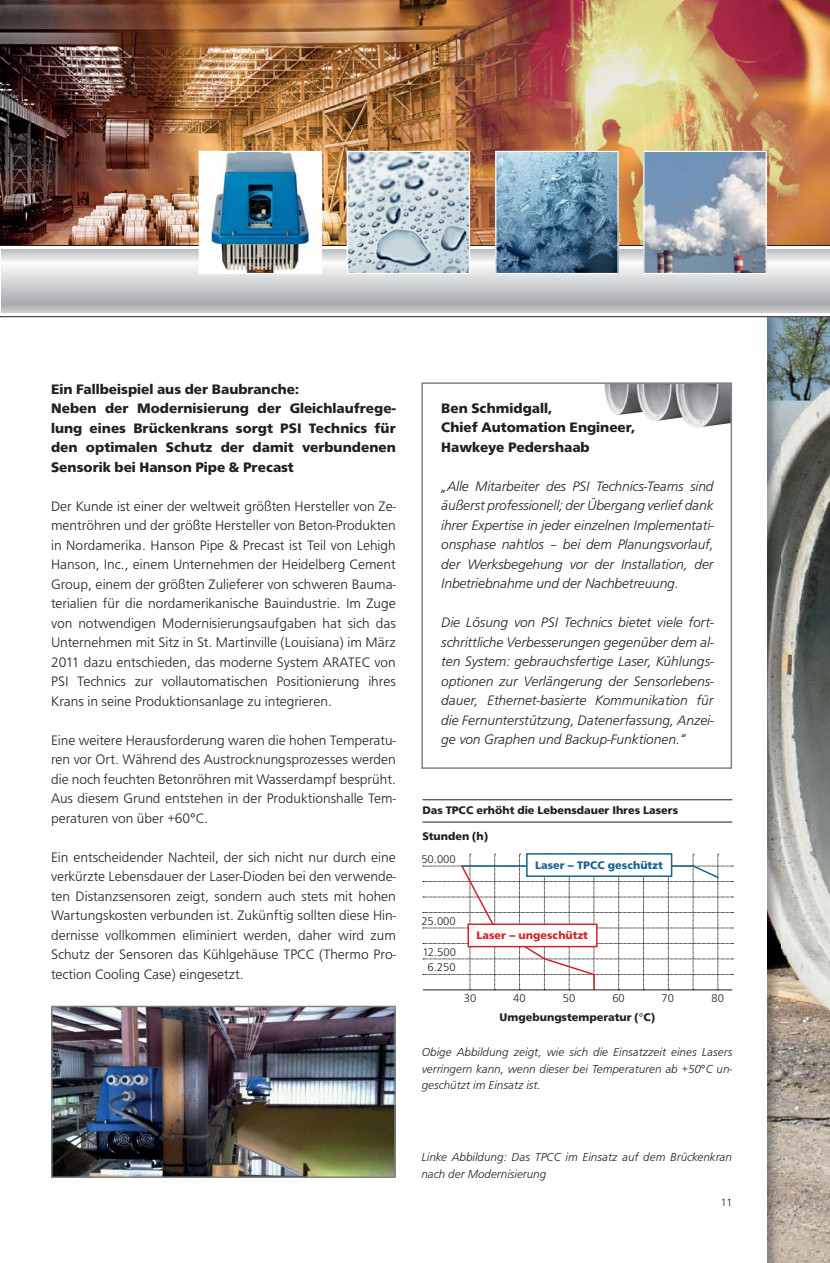
<style>
.page{position:relative;width:830px;height:1263px;background:#fff}
.page>*{position:absolute;margin:0;border:0;box-sizing:border-box;transform-origin:0 0}
.t1{font:300 14.25px/19.5px "Frutus T";color:#231f20;text-align:justify}
.t2{font:italic 300 14.25px/19.5px "Frutus T";letter-spacing:-.01em;color:#231f20;text-align:justify}
.t3{font:700 14.25px/19.5px "Frutus T";color:#231f20}
.t4{font:italic 300 12px/16.5px "Frutus T";color:#231f20}
.t5{font:300 11.7px "Frutus T";color:#231f20}
.t6{font:700 11.4px "Frutus T";color:#231f20}
.t7{font:700 11.4px "Frutus T";color:#16648b}
.t8{font:700 11.4px "Frutus T";color:#d2232a}
.t9{font:300 10.5px "Frutiger LT Pro";color:#231f20}
</style>
<div class="page">
<img style="left:767px;top:317px;width:62px;height:946px">
<img style="left:765px;top:317px;width:15px;height:1px">
<img style="left:0;top:0;width:829px;height:245px">
<svg style="left:1px;top:249px;width:828px;height:64px;background:#cacccd"></svg>
<hr style="left:0;top:245px;width:829px;height:1px;background:#231f20">
<hr style="left:0;top:316px;width:829px;height:1px;background:#231f20">
<img style="left:201px;top:153px;width:119px;height:119px">
<img style="left:497px;top:153px;width:119px;height:119px">
<div style="left:495px;top:151px;width:123px;height:123px;border:1px solid #fff"></div>
<img style="left:348px;top:153px;width:120px;height:119px">
<div style="left:346px;top:151px;width:124px;height:123px;border:1px solid #fff"></div>
<img style="left:645px;top:153px;width:119px;height:119px">
<div style="left:643px;top:151px;width:123px;height:123px;border:1px solid #fff"></div>
<img style="left:604px;top:385px;width:124px;height:37px">
<div style="left:421px;top:382px;width:310px;height:387px;border:2px solid #808285"></div>
<img style="left:54px;top:1009px;width:338px;height:166px">
<div style="left:51px;top:1006px;width:344px;height:172px;border:2px solid #808285"></div>
<svg style="left:422px;top:854px;width:311px;height:137px"></svg>
<div style="left:526px;top:854px;width:145px;height:22px;background:#fff"></div>
<div style="left:526px;top:853px;width:146px;height:24px;border:2px solid #16648b"></div>
<div style="left:468px;top:924px;width:128px;height:22px;background:#fff"></div>
<div style="left:467px;top:923px;width:130px;height:24px;border:2px solid #d2232a"></div>
<hr style="left:422px;top:822px;width:310px;height:1px;background:#231f20">
<hr style="left:422px;top:799px;width:310px;height:1px;background:#231f20">
<p class="t3" style="left:51px;top:380px;width:346px">Ein Fallbeispiel aus der Baubranche:<br>Neben der Modernisierung der Gleichlaufrege&shy;lung eines Brückenkrans sorgt PSI Technics für den optimalen Schutz der damit verbundenen Sensorik bei Hanson Pipe &amp; Precast</p>
<p class="t1" style="left:51px;top:497px;width:346px">Der Kunde ist einer der weltweit größten Hersteller von Ze&shy;mentröhren und der größte Hersteller von Beton-Produkten in Nordamerika. Hanson Pipe &amp; Precast ist Teil von Lehigh Hanson, Inc., einem Unternehmen der Heidelberg Cement Group, einem der größten Zulieferer von schweren Bauma&shy;terialien für die nordamerikanische Bauindustrie. Im Zuge von notwendigen Modernisierungsaufgaben hat sich das Unternehmen mit Sitz in St. Martinville (Louisiana) im März 2011 dazu entschieden, das moderne System ARATEC von PSI Technics zur vollautomatischen Positionierung ihres Krans in seine Produktionsanlage zu integrieren.</p>
<p class="t1" style="left:51px;top:731px;width:346px">Eine weitere Herausforderung waren die hohen Temperatu&shy;ren vor Ort. Während des Austrocknungsprozesses werden die noch feuchten Betonröhren mit Wasserdampf besprüht.<br>Aus diesem Grund entstehen in der Produktionshalle Tem&shy;peraturen von über +60°C.</p>
<p class="t1" style="left:51px;top:848px;width:346px">Ein entscheidender Nachteil, der sich nicht nur durch eine verkürzte Lebensdauer der Laser-Dioden bei den verwende&shy;ten Distanzsensoren zeigt, sondern auch stets mit hohen Wartungskosten verbunden ist. Zukünftig sollten diese Hin&shy;dernisse vollkommen eliminiert werden, daher wird zum Schutz der Sensoren das Kühlgehäuse TPCC (Thermo Pro&shy;tection Cooling Case) eingesetzt.</p>
<p class="t3" style="left:441px;top:399px;width:195px">Ben Schmidgall,<br>Chief Automation Engineer,<br>Hawkeye Pedershaab</p>
<p class="t2" style="left:441px;top:477px;width:274px">„Alle Mitarbeiter des PSI Technics-Teams sind äußerst professionell; der Übergang verlief dank ihrer Expertise in jeder einzelnen Implementati&shy;onsphase nahtlos – bei dem Planungsvorlauf, der Werksbegehung vor der Installation, der Inbetriebnahme und der Nachbetreuung.</p>
<p class="t2" style="left:441px;top:613px;width:274px">Die Lösung von PSI Technics bietet viele fort&shy;schrittliche Verbesserungen gegenüber dem al&shy;ten System: gebrauchsfertige Laser, Kühlungs&shy;optionen zur Verlängerung der Sensorlebens&shy;dauer, Ethernet-basierte Kommunikation für die Fernunterstützung, Datenerfassung, Anzei&shy;ge von Graphen und Backup-Funktionen.“</p>
<p class="t6" style="left:422px;top:805px;width:257px">Das TPCC erhöht die Lebensdauer Ihres Lasers</p>
<p class="t6" style="left:422px;top:831px;width:67px">Stunden (h)</p>
<p class="t5" style="left:421px;top:853px;width:36px">50.000</p>
<p class="t7" style="left:535px;top:859px;width:129px">Laser – TPCC geschützt</p>
<p class="t5" style="left:421px;top:915px;width:36px">25.000</p>
<p class="t5" style="left:422px;top:946px;width:35px">12.500</p>
<p class="t5" style="left:427px;top:961px;width:30px">6.250</p>
<p class="t8" style="left:476px;top:930px;width:113px">Laser – ungeschützt</p>
<p class="t5" style="left:463px;top:992px;width:14px">30</p>
<p class="t5" style="left:513px;top:992px;width:14px">40</p>
<p class="t5" style="left:562px;top:992px;width:14px">50</p>
<p class="t5" style="left:612px;top:992px;width:14px">60</p>
<p class="t5" style="left:661px;top:992px;width:14px">70</p>
<p class="t5" style="left:711px;top:992px;width:14px">80</p>
<p class="t6" style="left:499px;top:1012px;width:157px">Umgebungstemperatur (°C)</p>
<p class="t4" style="left:421px;top:1044px;width:312px;text-align:justify">Obige Abbildung zeigt, wie sich die Einsatzzeit eines Lasers verringern kann, wenn dieser bei Temperaturen ab +50°C un&shy;geschützt im Einsatz ist.</p>
<p class="t4" style="left:421px;top:1149px;width:312px">Linke Abbildung: Das TPCC im Einsatz auf dem Brückenkran nach der Modernisierung</p>
<p class="t9" style="left:720px;top:1198px;width:13px">11</p>
</div>
